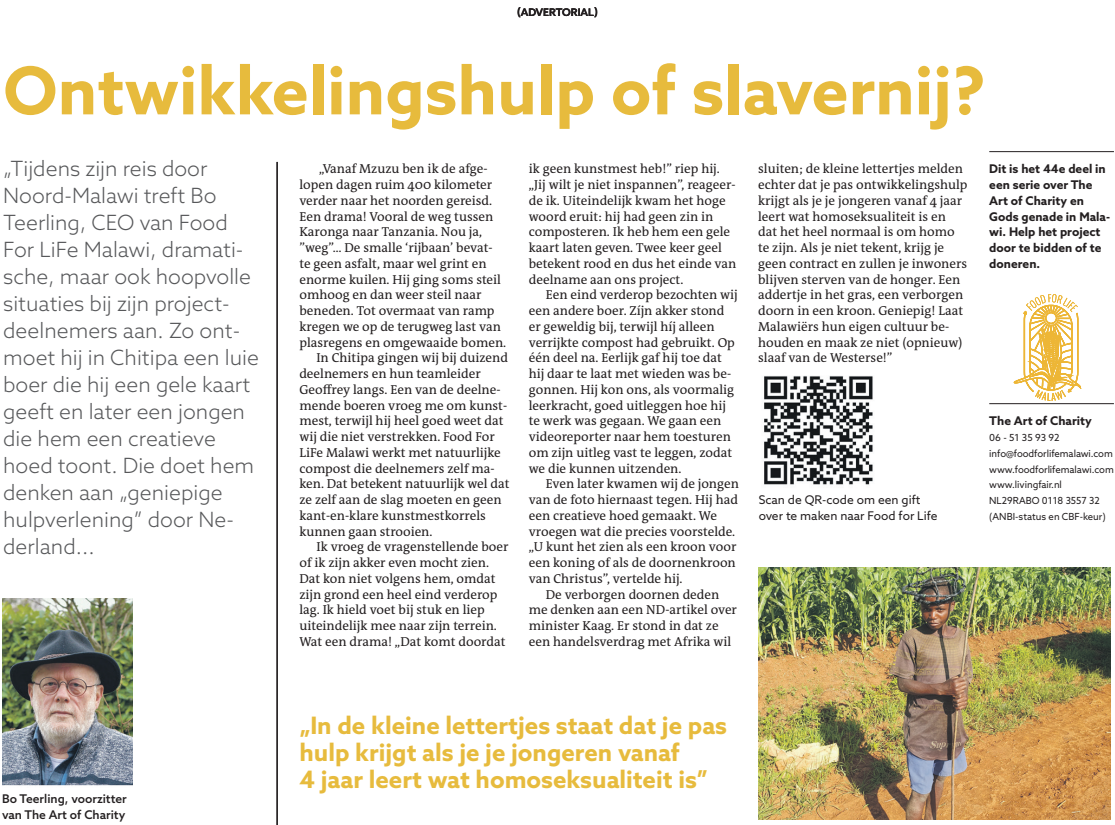
<style>
.page{position:relative;width:1115px;height:825px;background:#fff}
.page>*{position:absolute;margin:0;border:0;box-sizing:border-box;transform-origin:0 0}
.t1{font:700 66px "Azo Sans";color:#e7bb3d}
.t2{font:700 24px/27px "Azo Sans";color:#e7bb3d}
.t3{font:300 21px/27px "Azo Sans";color:#57585a}
.t4{font:13.05px/15.8px "The Antiqua B W5 Plain";color:#231f20}
.t5{font:700 12px/15.8px "Azo Sans";color:#231f20}
.t6{font:12px/15.8px "Azo Sans";color:#231f20}
.t7{font:500 12px/15.8px "Azo Sans";color:#231f20}
.t8{font:500 10.5px "Azo Sans";color:#231f20}
.t9{font:9.75px/15.8px "Azo Sans";letter-spacing:-.005em;color:#231f20}
</style>
<div class="page">
<hr style="left:277px;top:162px;width:1px;height:663px;background:#231f20">
<hr style="left:988px;top:403px;width:125px;height:1px;background:#231f20">
<hr style="left:988px;top:151px;width:125px;height:1px;background:#231f20">
<svg style="left:1013px;top:294px;width:67px;height:107px"></svg>
<img style="left:764px;top:376px;width:109px;height:109px">
<img style="left:758px;top:567px;width:352px;height:252px">
<img style="left:2px;top:599px;width:130px;height:187px">
<p class="t8" style="left:517px;top:5px;width:82px">(ADVERTORIAL)</p>
<h1 class="t1" style="left:3px;top:47px;width:983px">Ontwikkelingshulp of slavernij?</h1>
<p class="t4" style="left:319px;top:161px;width:170px">„Vanaf Mzuzu ben ik de afge-</p>
<p class="t4" style="left:299px;top:177px;width:194px">lopen dagen ruim 400 kilometer</p>
<p class="t4" style="left:299px;top:193px;width:194px">verder naar het noorden gereisd.</p>
<p class="t4" style="left:299px;top:208px;width:195px">Een drama! Vooral de weg tussen</p>
<p class="t4" style="left:299px;top:224px;width:184px">Karonga naar Tanzania. Nou ja,</p>
<p class="t4" style="left:299px;top:240px;width:195px">”weg”... De smalle ‘rijbaan’ bevat-</p>
<p class="t4" style="left:299px;top:256px;width:189px">te geen asfalt, maar wel grint en</p>
<p class="t4" style="left:299px;top:271px;width:203px">enorme kuilen. Hij ging soms steil</p>
<p class="t4" style="left:299px;top:287px;width:183px">omhoog en dan weer steil naar</p>
<p class="t4" style="left:299px;top:303px;width:197px">beneden. Tot overmaat van ramp</p>
<p class="t4" style="left:299px;top:319px;width:203px">kregen we op de terugweg last van</p>
<p class="t4" style="left:299px;top:334px;width:208px">plasregens en omgewaaide bomen.</p>
<p class="t4" style="left:316px;top:350px;width:193px">In Chitipa gingen wij bij duizend</p>
<p class="t4" style="left:299px;top:366px;width:183px">deelnemers en hun teamleider</p>
<p class="t4" style="left:299px;top:382px;width:202px">Geoffrey langs. Een van de deelne-</p>
<p class="t4" style="left:299px;top:397px;width:209px">mende boeren vroeg me om kunst-</p>
<p class="t4" style="left:299px;top:413px;width:206px">mest, terwijl hij heel goed weet dat</p>
<p class="t4" style="left:299px;top:429px;width:197px">wij die niet verstrekken. Food For</p>
<p class="t4" style="left:299px;top:445px;width:203px">LiFe Malawi werkt met natuurlijke</p>
<p class="t4" style="left:299px;top:460px;width:196px">compost die deelnemers zelf ma-</p>
<p class="t4" style="left:299px;top:476px;width:211px">ken. Dat betekent natuurlijk wel dat</p>
<p class="t4" style="left:299px;top:492px;width:204px">ze zelf aan de slag moeten en geen</p>
<p class="t4" style="left:299px;top:508px;width:188px">kant-en-klare kunstmestkorrels</p>
<p class="t4" style="left:299px;top:523px;width:135px">kunnen gaan strooien.</p>
<p class="t4" style="left:316px;top:539px;width:193px">Ik vroeg de vragenstellende boer</p>
<p class="t4" style="left:299px;top:555px;width:191px">of ik zijn akker even mocht zien.</p>
<p class="t4" style="left:299px;top:571px;width:198px">Dat kon niet volgens hem, omdat</p>
<p class="t4" style="left:299px;top:586px;width:200px">zijn grond een heel eind verderop</p>
<p class="t4" style="left:299px;top:602px;width:187px">lag. Ik hield voet bij stuk en liep</p>
<p class="t4" style="left:299px;top:618px;width:199px">uiteindelijk mee naar zijn terrein.</p>
<p class="t4" style="left:299px;top:634px;width:207px">Wat een drama! „Dat komt doordat</p>
<p class="t3" style="left:3px;top:155px;width:257px">„Tijdens zijn reis door<br>Noord-Malawi treft Bo<br>Teerling, CEO van Food<br>For LiFe Malawi, dramati&shy;sche, maar ook hoopvolle situaties bij zijn project&shy;deelnemers aan. Zo ont&shy;moet hij in Chitipa een luie boer die hij een gele kaart geeft en later een jongen die hem een creatieve hoed toont. Die doet hem denken aan „geniepige hulpverlening” door Ne&shy;derland...</p>
<p class="t4" style="left:528px;top:161px;width:209px">ik geen kunstmest heb!” riep hij. „Jij wilt je niet inspannen”, reageer&shy;de ik. Uiteindelijk kwam het hoge woord eruit: hij had geen zin in composteren. Ik heb hem een gele kaart laten geven. Twee keer geel betekent rood en dus het einde van deelname aan ons project.</p>
<p class="t4" style="left:528px;top:287px;width:210px;text-indent:17px">Een eind verderop bezochten wij een andere boer. Zíjn akker stond er geweldig bij, terwijl híj alleen verrijkte compost had gebruikt. Op één deel na. Eerlijk gaf hij toe dat hij daar te laat met wieden was be&shy;gonnen. Hij kon ons, als voormalig leerkracht, goed uitleggen hoe hij te werk was gegaan. We gaan een videoreporter naar hem toesturen om zijn uitleg vast te leggen, zodat we die kunnen uitzenden.</p>
<p class="t4" style="left:545px;top:476px;width:195px">Even later kwamen wij de jongen</p>
<p class="t4" style="left:528px;top:492px;width:211px">van de foto hiernaast tegen. Hij had</p>
<p class="t4" style="left:528px;top:508px;width:190px">een creatieve hoed gemaakt. We</p>
<p class="t4" style="left:528px;top:523px;width:208px">vroegen wat die precies voorstelde.</p>
<p class="t4" style="left:528px;top:539px;width:209px">„U kunt het zien als een kroon voor</p>
<p class="t4" style="left:528px;top:555px;width:208px">een koning of als de doornenkroon</p>
<p class="t4" style="left:528px;top:571px;width:155px">van Christus”, vertelde hij.</p>
<p class="t4" style="left:545px;top:586px;width:175px">De verborgen doornen deden</p>
<p class="t4" style="left:528px;top:602px;width:210px">me denken aan een ND-artikel over</p>
<p class="t4" style="left:528px;top:618px;width:191px">minister Kaag. Er stond in dat ze</p>
<p class="t4" style="left:528px;top:634px;width:204px">een handelsverdrag met Afrika wil</p>
<p class="t4" style="left:758px;top:161px;width:211px">sluiten; de kleine lettertjes melden echter dat je pas ontwikkelingshulp krijgt als je je jongeren vanaf 4 jaar leert wat homoseksualiteit is en dat het heel normaal is om homo te zijn. Als je niet tekent, krijg je geen contract en zullen je inwoners blijven sterven van de honger. Een addertje in het gras, een verborgen doorn in een kroon. Geniepig! Laat Malawiërs hun eigen cultuur be&shy;houden en maak ze niet (opnieuw) slaaf van de Westerse!”</p>
<p class="t5" style="left:988px;top:161px;width:122px">Dit is het 44e deel in een serie over The<br>Art of Charity en<br>Gods genade in Mala&shy;wi. Help het project door te bidden of te doneren.</p>
<p class="t5" style="left:988px;top:413px;width:104px">The Art of Charity</p>
<p class="t9" style="left:988px;top:430px;width:126px">06 - 51 35 93 92 info@foodforlifemalawi.com www.foodforlifemalawi.com www.livingfair.nl<br>NL29RABO 0118 3557 32 (ANBI-status en CBF-keur)</p>
<p class="t6" style="left:758px;top:492px;width:180px">Scan de QR-code om een gift over te maken naar Food for Life</p>
<p class="t7" style="left:2px;top:791px;width:126px">Bo Teerling, voorzitter van The Art of Charity</p>
<h2 class="t2" style="left:299px;top:711px;width:429px">„In de kleine lettertjes staat dat je pas hulp krijgt als je je jongeren vanaf<br>4 jaar leert wat homoseksualiteit is”</h2>
</div>
